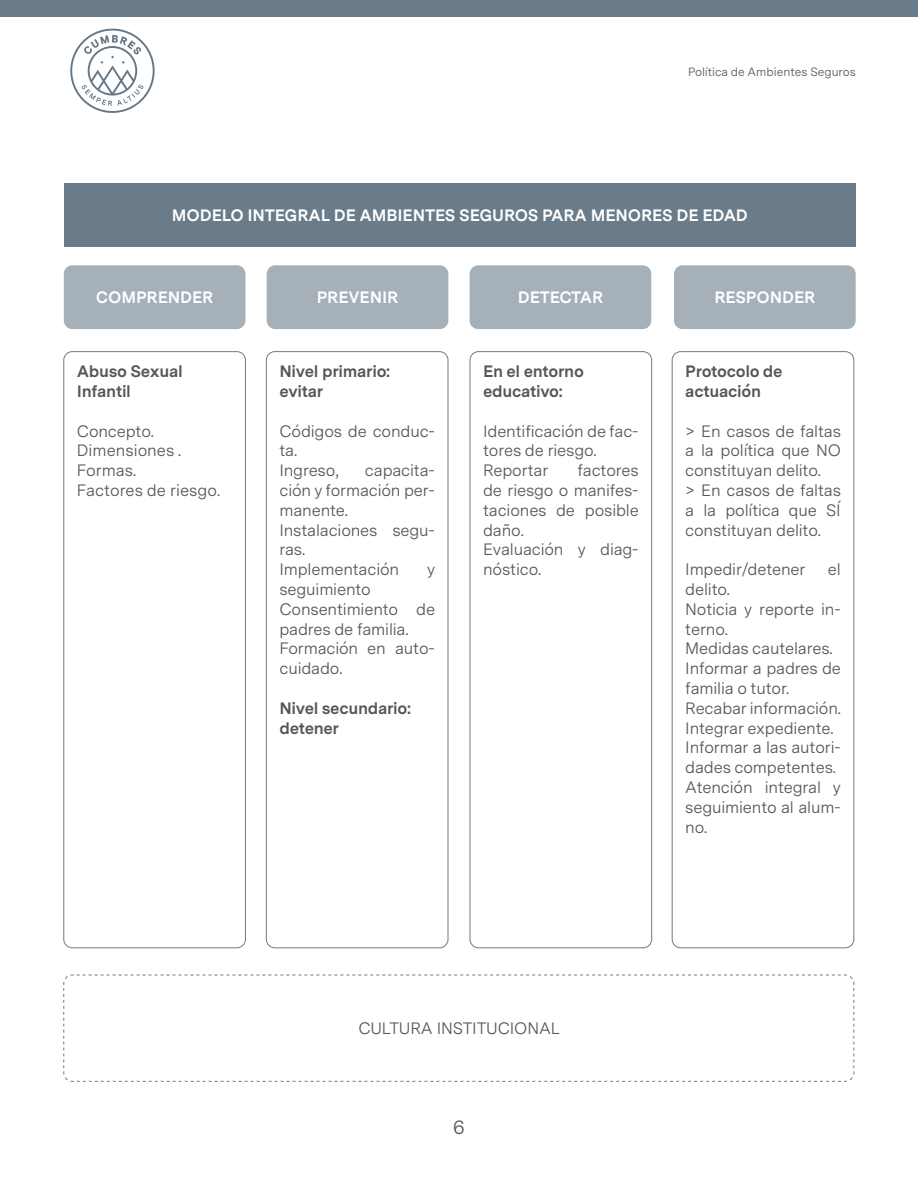
<style>
.page{position:relative;width:918px;height:1188px;background:#fff}
.page>*{position:absolute;margin:0;border:0;box-sizing:border-box;transform-origin:0 0}
.t1{font:19.5px "Messina Sans";color:#575756}
.t2{font:16.5px/19.8px "Messina Sans";letter-spacing:-.01em;color:#575756}
.t3{font:700 16.5px/19.8px "Messina Sans";letter-spacing:-.02em;color:#575756}
.t4{font:700 16.5px "Messina Sans";letter-spacing:-.01em;color:#fff}
.t5{font:12px "Messina Sans";color:#575756}
</style>
<div class="page">
<div style="left:0;top:0;width:918px;height:17px;background:#6a7c8a"></div>
<svg style="left:70px;top:29px;width:85px;height:84px"></svg>
<div style="left:64px;top:183px;width:792px;height:64px;background:#6a7c8a"></div>
<div style="left:64px;top:265px;width:181px;height:64px;background:#a5b0b9;border-radius:9px"></div>
<div style="left:63px;top:351px;width:183px;height:597px;border:1px solid #6a7c8a;border-radius:9px"></div>
<div style="left:266px;top:351px;width:182px;height:597px;border:1px solid #6a7c8a;border-radius:9px"></div>
<div style="left:470px;top:351px;width:182px;height:597px;border:1px solid #6a7c8a;border-radius:9px"></div>
<div style="left:672px;top:351px;width:182px;height:597px;border:1px solid #6a7c8a;border-radius:9px"></div>
<svg style="left:63px;top:974px;width:792px;height:108px"></svg>
<div style="left:267px;top:265px;width:181px;height:64px;background:#a5b0b9;border-radius:9px"></div>
<div style="left:470px;top:265px;width:181px;height:64px;background:#a5b0b9;border-radius:9px"></div>
<div style="left:674px;top:265px;width:182px;height:64px;background:#a5b0b9;border-radius:9px"></div>
<p class="t5" style="left:688px;top:63px;width:169px">Política de Ambientes Seguros</p>
<p class="t4" style="left:172px;top:203px;width:578px">MODELO INTEGRAL DE AMBIENTES SEGUROS PARA MENORES DE EDAD</p>
<p class="t4" style="left:96px;top:285px;width:119px">COMPRENDER</p>
<p class="t3" style="left:77px;top:361px;width:107px">Abuso Sexual<br>Infantil</p>
<p class="t2" style="left:77px;top:420px;width:145px">Concepto.<br>Dimensiones .<br>Formas.<br>Factores de riesgo.</p>
<p class="t4" style="left:317px;top:285px;width:83px">PREVENIR</p>
<p class="t4" style="left:518px;top:285px;width:87px">DETECTAR</p>
<p class="t4" style="left:714px;top:285px;width:103px">RESPONDER</p>
<p class="t3" style="left:279px;top:361px;width:112px">Nivel primario: evitar</p>
<p class="t2" style="left:279px;top:420px;width:157px">Códigos de conduc&shy;ta.<br>Ingreso,</p>
<p class="t2" style="left:279px;top:460px;width:157px;text-indent:86px">capacita&shy;ción y formación per&shy;manente.<br>Instalaciones segu&shy;ras.<br>Implementación</p>
<p class="t2" style="left:427px;top:559px;width:10px">y</p>
<p class="t2" style="left:279px;top:579px;width:157px">seguimiento<br>Consentimiento de padres de familia.<br>Formación en auto&shy;cuidado.</p>
<p class="t3" style="left:279px;top:697px;width:133px">Nivel secundario: detener</p>
<p class="t3" style="left:483px;top:361px;width:102px">En el entorno educativo:</p>
<p class="t2" style="left:483px;top:420px;width:157px">Identificación de fac&shy;tores de riesgo.<br>Reportar</p>
<p class="t2" style="left:483px;top:460px;width:157px;text-indent:94px">factores de riesgo o manifes&shy;taciones de posible daño.<br>Evaluación y diag&shy;nóstico.</p>
<p class="t3" style="left:685px;top:361px;width:99px">Protocolo de actuación</p>
<p class="t2" style="left:685px;top:420px;width:157px">&gt; En casos de faltas a la política que NO constituyan delito.<br>&gt; En casos de faltas a la política que SÍ constituyan delito.</p>
<p class="t2" style="left:685px;top:559px;width:122px">Impedir/detener</p>
<p class="t2" style="left:828px;top:559px;width:14px">el</p>
<p class="t2" style="left:685px;top:579px;width:157px">delito.<br>Noticia y reporte in&shy;terno.<br>Medidas cautelares.<br>Informar a padres de familia o tutor.<br>Recabar información.<br>Integrar expediente.<br>Informar a las autori&shy;dades competentes.<br>Atención integral y seguimiento al alum&shy;no.</p>
<p class="t2" style="left:358px;top:1018px;width:203px">CULTURA INSTITUCIONAL</p>
<p class="t1" style="left:453px;top:1113px;width:13px">6</p>
</div>
